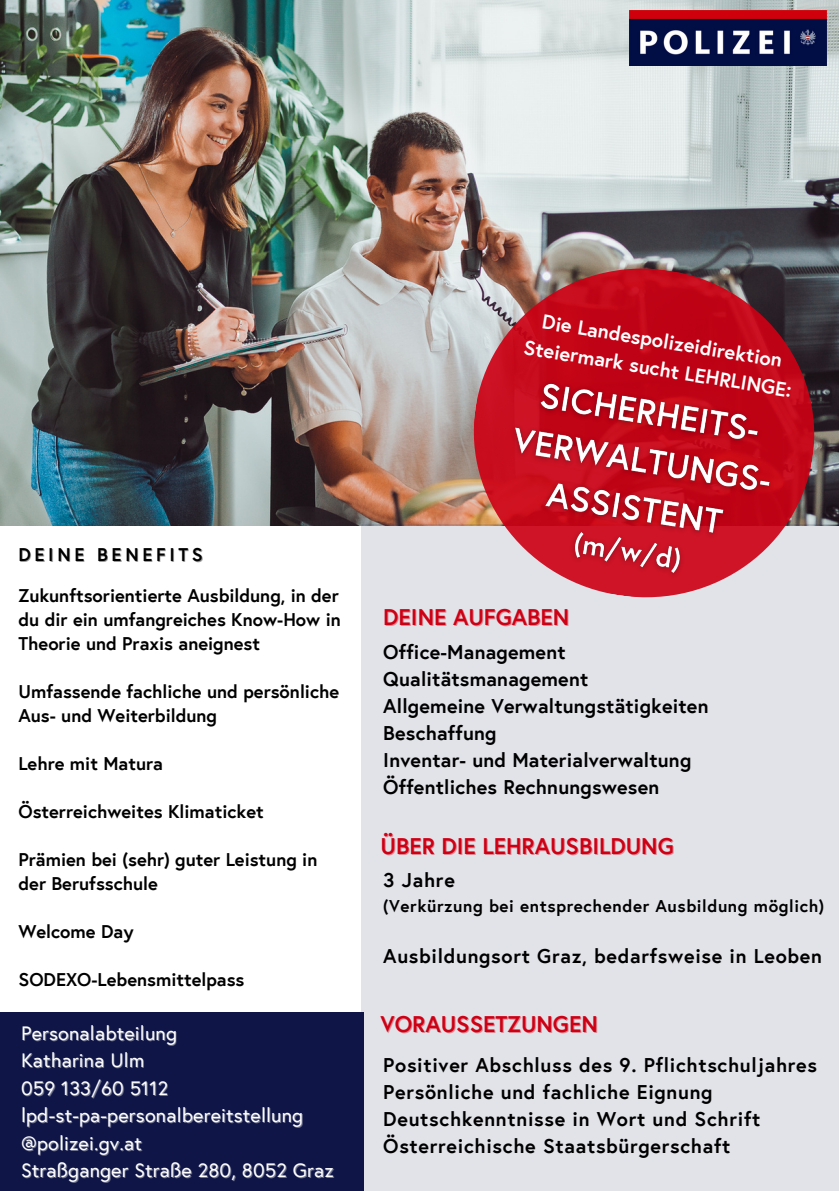
<style>
.page{position:relative;width:839px;height:1191px;background:#fff}
.page>*{position:absolute;margin:0;border:0;box-sizing:border-box;transform-origin:0 0}
.t1{font:700 22.6px "Europa Austria";color:#ce0014}
.t2{font:700 20px/28px "Europa Austria";color:#fff;text-align:center}
.t3{font:700 19.8px "Europa Austria";letter-spacing:.035em;color:#000}
.t4{font:700 19.8px "Europa Austria";letter-spacing:.01em;color:#000}
.t5{font:19.8px "Europa Austria";letter-spacing:.01em;color:#fff}
.t6{font:700 18.4px/24px "Europa Austria";color:#000}
.t7{font:700 18.4px "Europa Austria";letter-spacing:.2em;color:#000}
.t8{font:700 17px "Europa Austria";letter-spacing:.035em;color:#000}
</style>
<div class="page">
<img style="left:0;top:0;width:838px;height:526px">
<div style="left:361px;top:524px;width:477px;height:667px;background:#e2e3e9"></div>
<div style="left:0;top:1012px;width:363px;height:179px;background:#0f1647"></div>
<img style="left:629px;top:10px;width:197px;height:56px">
<img style="left:463px;top:257px;width:362px;height:269px">
<img style="left:485px;top:370px;width:307px;height:228px">
<p class="t2" style="left:530px;top:307px;width:273px;rotate:9deg">Die Landespolizeidirektion<br>Steiermark sucht LEHRLINGE:</p>
<p class="t7" style="left:18px;top:547px;width:186px">DEINE BENEFITS</p>
<p class="t6" style="left:18px;top:584px;width:322px">Zukunftsorientierte Ausbildung, in der</p>
<p class="t6" style="left:18px;top:608px;width:324px">du dir ein umfangreiches Know-How in<br>Theorie und Praxis aneignest</p>
<p class="t6" style="left:18px;top:680px;width:322px">Umfassende fachliche und persönliche</p>
<p class="t6" style="left:18px;top:704px;width:200px">Aus- und Weiterbildung</p>
<p class="t6" style="left:18px;top:753px;width:146px">Lehre mit Matura</p>
<p class="t6" style="left:18px;top:801px;width:247px">Österreichweites Klimaticket</p>
<p class="t6" style="left:18px;top:849px;width:300px">Prämien bei (sehr) guter Leistung in</p>
<p class="t6" style="left:18px;top:873px;width:141px">der Berufsschule</p>
<p class="t6" style="left:18px;top:921px;width:117px">Welcome Day</p>
<p class="t6" style="left:18px;top:969px;width:227px">SODEXO-Lebensmittelpass</p>
<p class="t5" style="left:21px;top:1024px;width:157px">Personalabteilung</p>
<p class="t5" style="left:21px;top:1052px;width:125px">Katharina Ulm</p>
<p class="t5" style="left:21px;top:1079px;width:149px">059 133/60 5112</p>
<p class="t5" style="left:21px;top:1107px;width:283px">lpd-st-pa-personalbereitstellung</p>
<p class="t5" style="left:21px;top:1134px;width:122px">@polizei.gv.at</p>
<p class="t5" style="left:21px;top:1162px;width:314px">Straßganger Straße 280, 8052 Graz</p>
<p class="t1" style="left:383px;top:607px;width:187px">DEINE AUFGABEN</p>
<p class="t4" style="left:383px;top:644px;width:184px">Office-Management</p>
<p class="t4" style="left:383px;top:671px;width:206px">Qualitätsmanagement</p>
<p class="t4" style="left:383px;top:698px;width:327px">Allgemeine Verwaltungstätigkeiten</p>
<p class="t4" style="left:383px;top:725px;width:115px">Beschaffung</p>
<p class="t4" style="left:383px;top:752px;width:309px">Inventar- und Materialverwaltung</p>
<p class="t4" style="left:383px;top:779px;width:277px">Öffentliches Rechnungswesen</p>
<p class="t1" style="left:380px;top:836px;width:295px">ÜBER DIE LEHRAUSBILDUNG</p>
<p class="t3" style="left:383px;top:871px;width:73px">3 Jahre</p>
<p class="t8" style="left:383px;top:899px;width:442px">(Verkürzung bei entsprechender Ausbildung möglich)</p>
<p class="t3" style="left:383px;top:948px;width:440px">Ausbildungsort Graz, bedarfsweise in Leoben</p>
<p class="t1" style="left:380px;top:1014px;width:219px">VORAUSSETZUNGEN</p>
<p class="t3" style="left:383px;top:1056px;width:435px">Positiver Abschluss des 9. Pflichtschuljahres</p>
<p class="t3" style="left:383px;top:1083px;width:331px">Persönliche und fachliche Eignung</p>
<p class="t3" style="left:383px;top:1110px;width:378px">Deutschkenntnisse in Wort und Schrift</p>
<p class="t3" style="left:383px;top:1137px;width:348px">Österreichische Staatsbürgerschaft</p>
</div>
